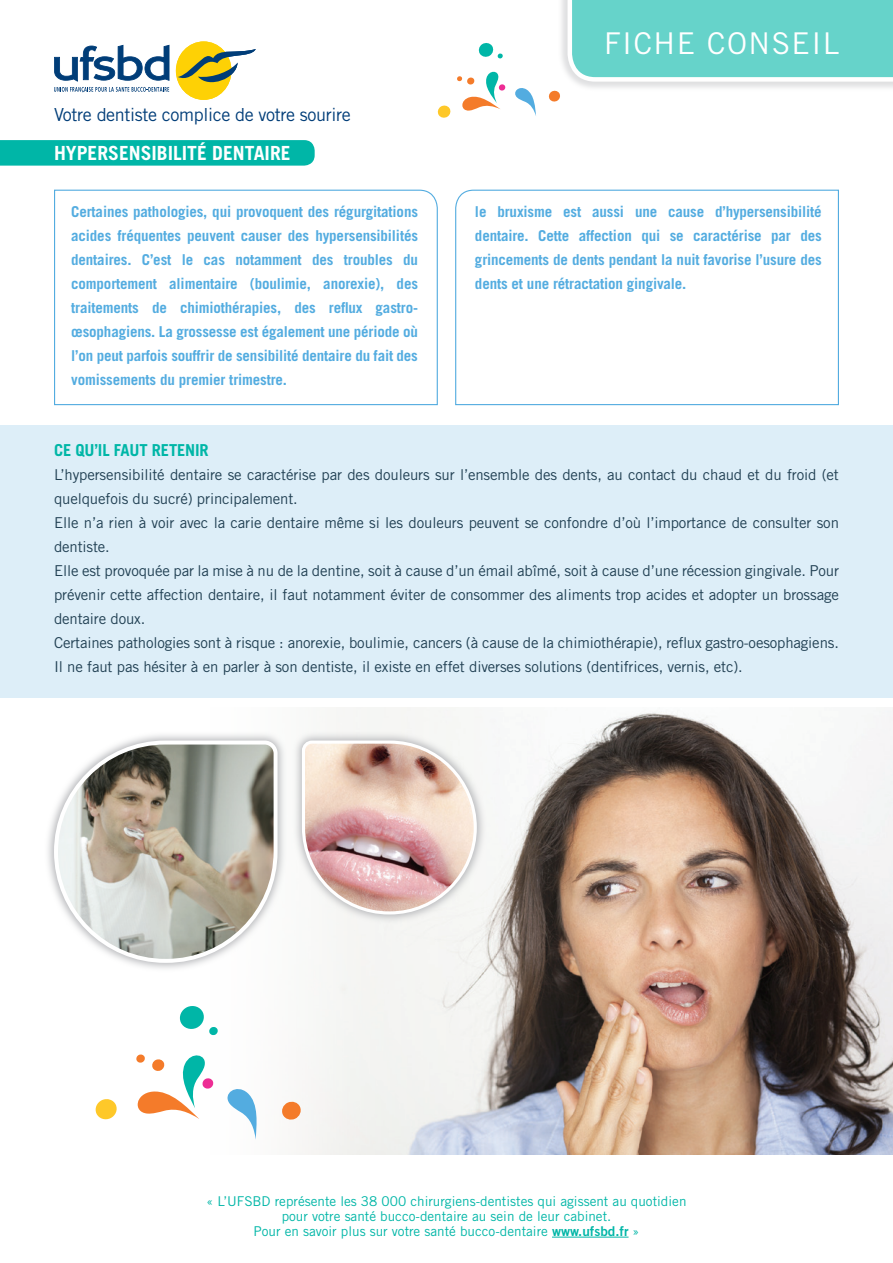
<style>
.page{position:relative;width:893px;height:1263px;background:#fff}
.page>*{position:absolute;margin:0;border:0;box-sizing:border-box;transform-origin:0 0}
.t1{font:30px "Trade Gothic LT Std";letter-spacing:.05em;color:#fff}
.t2{font:700 19.5px "Trade Gothic LT Std";color:#fff}
.t3{font:18px "Trade Gothic LT Std";letter-spacing:-.02em;color:#003d78}
.t4{font:700 16.5px "Trade Gothic LT Std";letter-spacing:-.01em;color:#00b6a7}
.t5{font:15px/24px "Trade Gothic LT Std";letter-spacing:-.01em;color:#214053}
.t6{font:700 15px/24px "Trade Gothic LT Std";letter-spacing:-.01em;color:#53ace0;text-align:justify}
.t7{font:13.5px/15px "Trade Gothic LT Std";color:#00b6a7;text-align:center}
.s1{font-family:"Trade Gothic LT Std Bd 2"}
</style>
<div class="page">
<div style="left:0;top:425px;width:893px;height:272px;background:#ddeef8"></div>
<img style="left:296px;top:707px;width:597px;height:447px">
<svg style="left:0;top:140px;width:315px;height:26px;background:#06b7a9"></svg>
<div style="left:558px;top:0;width:335px;height:92px;background:#babbbe;opacity:.75"></div>
<svg style="left:568px;top:0;width:325px;height:82px;background:#71d6cd"></svg>
<div style="left:176px;top:41px;width:55px;height:59px;background:#fed105;border-radius:50%"></div>
<svg style="left:178px;top:48px;width:78px;height:41px"></svg>
<svg style="left:54px;top:45px;width:115px;height:47px"></svg>
<svg style="left:548px;top:90px;width:13px;height:12px"></svg>
<svg style="left:437px;top:105px;width:14px;height:13px"></svg>
<svg style="left:478px;top:43px;width:25px;height:16px"></svg>
<svg style="left:457px;top:71px;width:79px;height:45px"></svg>
<hr style="left:552px;top:1237px;width:76px;height:1px;background:#00b6a7">
<svg style="left:295px;top:731px;width:192px;height:193px;fill:#f6f6f4"></svg>
<svg style="left:300px;top:739px;width:178px;height:177px"></svg>
<svg style="left:282px;top:1100px;width:20px;height:21px"></svg>
<svg style="left:227px;top:1089px;width:30px;height:51px"></svg>
<svg style="left:95px;top:1099px;width:22px;height:21px"></svg>
<svg style="left:179px;top:1006px;width:39px;height:30px"></svg>
<svg style="left:136px;top:1054px;width:78px;height:65px"></svg>
<svg style="left:48px;top:734px;width:237px;height:235px"></svg>
<svg style="left:52px;top:738px;width:228px;height:227px"></svg>
<svg style="left:54px;top:189px;width:384px;height:217px"></svg>
<svg style="left:455px;top:189px;width:384px;height:217px"></svg>
<p class="t3" style="left:54px;top:104px;width:298px">Votre dentiste complice de votre sourire</p>
<h2 class="t2" style="left:54px;top:141px;width:238px">hypersensibilité dentaire</h2>
<h1 class="t1" style="left:604px;top:26px;width:237px">FICHE CONSEIL</h1>
<p class="t6" style="left:71px;top:200px;width:348px">Certaines pathologies, qui provoquent des régurgitations acides fréquentes peuvent causer des hypersensibilités dentaires. C’est le cas notamment des troubles du comportement alimentaire (boulimie, anorexie), des traitements de chimiothérapies, des reflux gastro&shy;œsophagiens. La grossesse est également une période où l’on peut parfois souffrir de sensibilité dentaire du fait des vomissements du premier trimestre.</p>
<p class="t6" style="left:475px;top:200px;width:348px">le bruxisme est aussi une cause d’hypersensibilité dentaire. Cette affection qui se caractérise par des grincements de dents pendant la nuit favorise l’usure des dents et une rétractation gingivale.</p>
<p class="t4" style="left:54px;top:439px;width:156px">Ce qu’il faut retenir</p>
<p class="t5" style="left:54px;top:462px;width:787px">L’hypersensibilité dentaire se caractérise par des douleurs sur l’ensemble des dents, au contact du chaud et du froid (et quelquefois du sucré) principalement.<br>Elle n’a rien à voir avec la carie dentaire même si les douleurs peuvent se confondre d’où l’importance de consulter son dentiste.<br>Elle est provoquée par la mise à nu de la dentine, soit à cause d’un émail abîmé, soit à cause d’une récession gingivale. Pour prévenir cette affection dentaire, il faut notamment éviter de consommer des aliments trop acides et adopter un brossage dentaire doux.<br>Certaines pathologies sont à risque : anorexie, boulimie, cancers (à cause de la chimiothérapie), reflux gastro-oesophagiens.<br>Il ne faut pas hésiter à en parler à son dentiste, il existe en effet diverses solutions (dentifrices, vernis, etc).</p>
<p class="t7" style="left:206px;top:1193px;width:481px">« L’UFSBD représente les 38 000 chirurgiens-dentistes qui agissent au quotidien pour votre santé bucco-dentaire au sein de leur cabinet.<br>Pour en savoir plus sur votre santé bucco-dentaire <span class="s1">www.ufsbd.fr</span> »</p>
</div>
